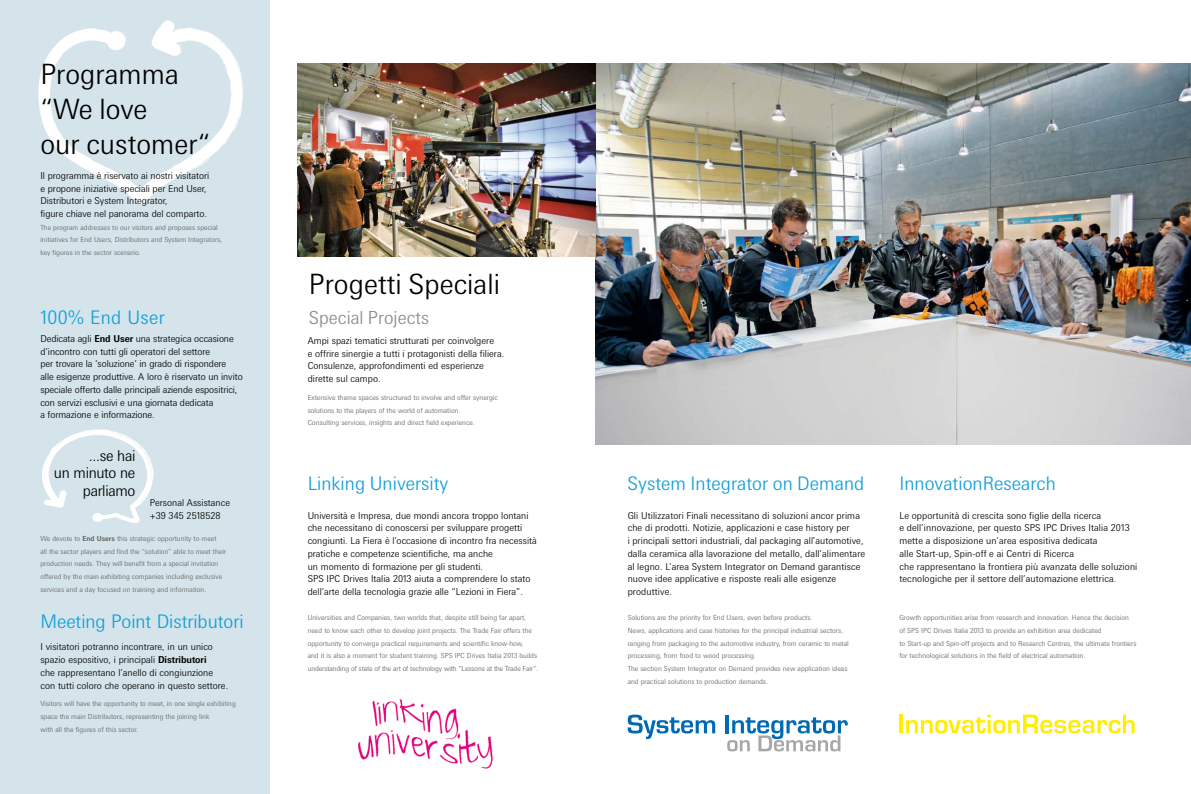
<style>
.page{position:relative;width:1191px;height:794px;background:#fff}
.page>*{position:absolute;margin:0;border:0;box-sizing:border-box;transform-origin:0 0}
.t1{font:300 28px/35px "Messe Univers";color:#000}
.t2{font:300 18.7px "Messe Univers";color:#109fdb}
.t3{font:300 18px "Messe Univers";color:#868d91}
.t4{font:300 15px/17.4px "Messe Univers";letter-spacing:-.025em;color:#000;text-align:right}
.t5{font:300 9.5px/12.7px "Messe Univers";color:#000}
.t6{font:300 7px/12.7px "Messe Univers";color:#636362}
.s1{font-weight:700}
</style>
<div class="page">
<div style="left:0;top:0;width:269px;height:794px;background:#d4e4ea"></div>
<svg style="left:38px;top:20px;width:205px;height:184px"></svg>
<img style="left:595px;top:63px;width:596px;height:381px">
<img style="left:298px;top:63px;width:297px;height:194px">
<img style="left:357px;top:699px;width:136px;height:69px">
<hr style="left:899px;top:714px;width:4px;height:19px;background:#fe0">
<svg style="left:906px;top:714px;width:228px;height:19px"></svg>
<svg style="left:627px;top:714px;width:88px;height:25px"></svg>
<hr style="left:725px;top:714px;width:4px;height:19px;background:#0069b4">
<svg style="left:727px;top:717px;width:120px;height:34px"></svg>
<svg style="left:42px;top:429px;width:112px;height:94px"></svg>
<h1 class="t1" style="left:40px;top:56px;width:171px">Programma “We love<br>our customer“</h1>
<p class="t5" style="left:40px;top:169px;width:170px">Il programma è riservato ai nostri visitatori e propone iniziative speciali per End User, Distributori e System Integrator,<br>figure chiave nel panorama del comparto.</p>
<p class="t6" style="left:40px;top:221px;width:183px">The program addresses to our visitors and proposes special initiatives for End Users, Distributors and System Integrators, key figures in the sector scenario.</p>
<h2 class="t2" style="left:40px;top:306px;width:126px">100% End User</h2>
<p class="t5" style="left:40px;top:332px;width:204px">Dedicata agli <span class="s1">End User</span> una strategica occasione d’incontro con tutti gli operatori del settore<br>per trovare la ‘soluzione’ in grado di rispondere<br>alle esigenze produttive. A loro è riservato un invito speciale offerto dalle principali aziende espositrici, con servizi esclusivi e una giornata dedicata<br>a formazione e informazione.</p>
<h3 class="t4" style="left:54px;top:446px;width:83px">...se hai<br>un minuto ne parliamo</h3>
<p class="t5" style="left:150px;top:496px;width:82px">Personal Assistance +39 345 2518528</p>
<p class="t6" style="left:40px;top:532px;width:187px">We devote to <span class="s1">End Users</span> this strategic opportunity to meet<br>all the sector players and find the “solution” able to meet their production needs. They will benefit from a special invitation offered by the main exhibiting companies including exclusive services and a day focused on training and information.</p>
<h2 class="t2" style="left:40px;top:609px;width:205px">Meeting Point Distributori</h2>
<p class="t5" style="left:40px;top:640px;width:189px">I visitatori potranno incontrare, in un unico spazio espositivo, i principali <span class="s1">Distributori<br></span>che rappresentano l’anello di congiunzione con tutti coloro che operano in questo settore.</p>
<p class="t6" style="left:40px;top:697px;width:197px">Visitors will have the opportunity to meet, in one single exhibiting space the main Distributors, representing the joining link<br>with all the figures of this sector.</p>
<h1 class="t1" style="left:309px;top:266px;width:193px">Progetti Speciali</h1>
<h3 class="t3" style="left:309px;top:306px;width:122px">Special Projects</h3>
<p class="t5" style="left:308px;top:334px;width:198px">Ampi spazi tematici strutturati per coinvolgere<br>e offrire sinergie a tutti i protagonisti della filiera.<br>Consulenze, approfondimenti ed esperienze dirette sul campo.</p>
<p class="t6" style="left:308px;top:391px;width:192px">Extensive theme spaces structured to involve and offer synergic solutions to the players of the world of automation.<br>Consulting services, insights and direct field experience.</p>
<h2 class="t2" style="left:308px;top:472px;width:142px">Linking University</h2>
<h2 class="t2" style="left:627px;top:472px;width:238px">System Integrator on Demand</h2>
<h2 class="t2" style="left:899px;top:472px;width:158px">InnovationResearch</h2>
<p class="t5" style="left:308px;top:509px;width:231px">Università e Impresa, due mondi ancora troppo lontani che necessitano di conoscersi per sviluppare progetti congiunti. La Fiera è l’occasione di incontro fra necessità pratiche e competenze scientifiche, ma anche<br>un momento di formazione per gli studenti.<br>SPS IPC Drives Italia 2013 aiuta a comprendere lo stato dell’arte della tecnologia grazie alle “Lezioni in Fiera”.</p>
<p class="t6" style="left:308px;top:611px;width:232px">Universities and Companies, two worlds that, despite still being far apart, need to know each other to develop joint projects. The Trade Fair offers the opportunity to converge practical requirements and scientific know-how,<br>and it is also a moment for student training. SPS IPC Drives Italia 2013 builds understanding of state of the art of technology with “Lessons at the Trade Fair“.</p>
<p class="t5" style="left:627px;top:509px;width:239px">Gli Utilizzatori Finali necessitano di soluzioni ancor prima che di prodotti. Notizie, applicazioni e case history per<br>i principali settori industriali, dal packaging all’automotive, dalla ceramica alla lavorazione del metallo, dall’alimentare al legno. L’area System Integrator on Demand garantisce nuove idee applicative e risposte reali alle esigenze produttive.</p>
<p class="t6" style="left:627px;top:611px;width:223px">Solutions are the priority for End Users, even before products.<br>News, applications and case histories for the principal industrial sectors, ranging from packaging to the automotive industry, from ceramic to metal processing, from food to wood processing.<br>The section System Integrator on Demand provides new application ideas and practical solutions to production demands.</p>
<p class="t5" style="left:899px;top:509px;width:239px">Le opportunità di crescita sono figlie della ricerca<br>e dell’innovazione, per questo SPS IPC Drives Italia 2013 mette a disposizione un’area espositiva dedicata<br>alle Start-up, Spin-off e ai Centri di Ricerca<br>che rappresentano la frontiera più avanzata delle soluzioni tecnologiche per il settore dell’automazione elettrica.</p>
<p class="t6" style="left:899px;top:611px;width:239px">Growth opportunities arise from research and innovation. Hence the decision of SPS IPC Drives Italia 2013 to provide an exhibition area dedicated<br>to Start-up and Spin-off projects and to Research Centres, the ultimate frontiers for technological solutions in the field of electrical automation.</p>
</div>
